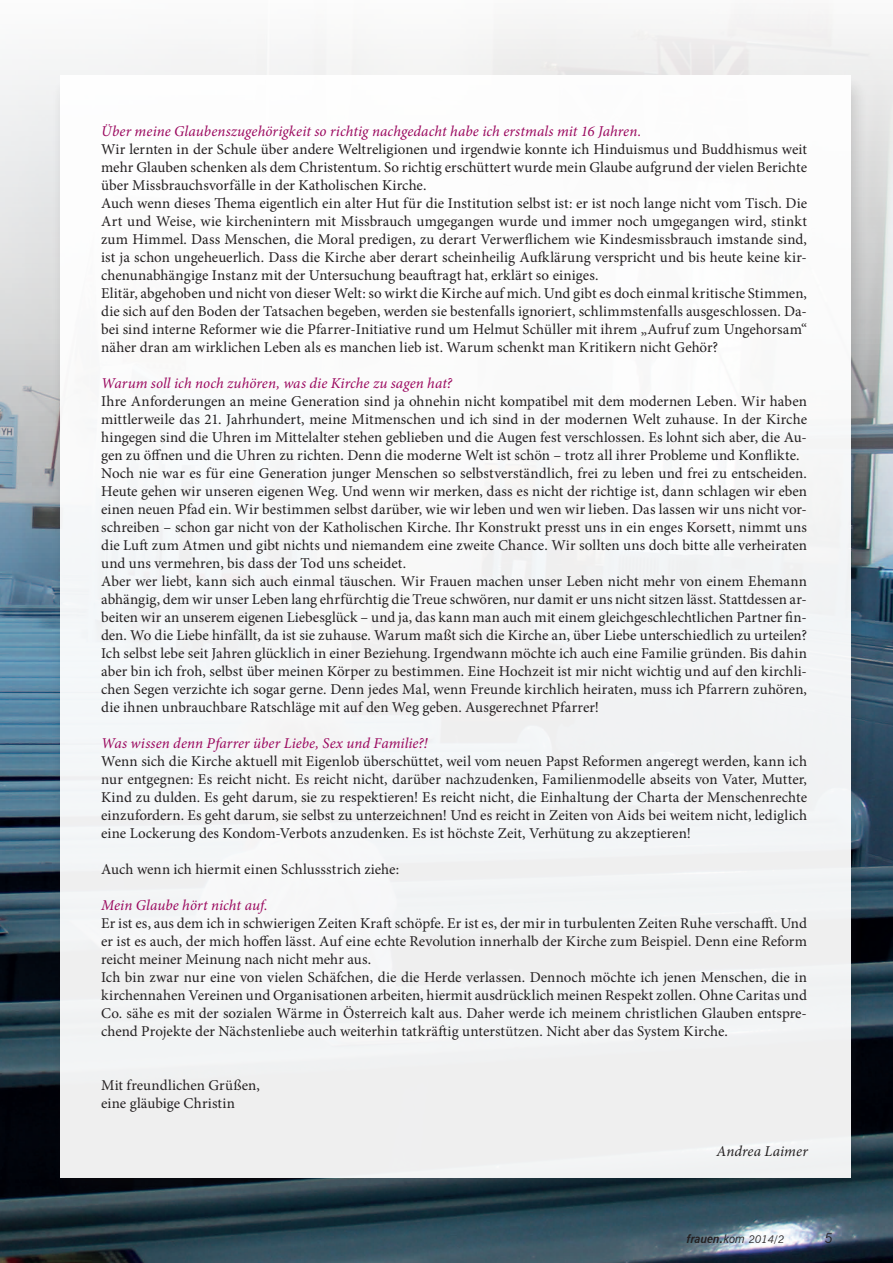
<style>
.page{position:relative;width:893px;height:1263px;background:#fff}
.page>*{position:absolute;margin:0;border:0;box-sizing:border-box;transform-origin:0 0}
.t1{font:15px/18px "Minion Pro";letter-spacing:.005em;color:#231f20}
.t2{font:italic 15px "Minion Pro";letter-spacing:.005em;color:#9a065d}
.t3{font:italic 15px "Minion Pro";letter-spacing:.005em;color:#231f20}
.t4{font:italic 13.5px "News Gothic BT";color:#231f20}
.t5{font:italic 700 12px "News Gothic BT";color:#231f20}
.s1{font-weight:400}
.s2{font-weight:400;font-size:10.5px}
</style>
<div class="page">
<img style="left:0;top:14px;width:893px;height:1249px">
<div style="left:50px;top:74px;width:819px;height:1130px;background:#231f20;opacity:.17"></div>
<div style="left:60px;top:76px;width:790px;height:1102px;background:#f4f6f7"></div>
<p class="t2" style="left:101px;top:121px;width:542px">Über meine Glaubenszugehörigkeit so richtig nachgedacht habe ich erstmals mit 16 Jahren.</p>
<p class="t1" style="left:101px;top:141px;width:707px">Wir lernten in der Schule über andere Weltreligionen und irgendwie konnte ich Hinduismus und Buddhismus weit mehr Glauben schenken als dem Christentum. So richtig erschüttert wurde mein Glaube aufgrund der vielen Berichte über Missbrauchsvorfälle in der Katholischen Kirche.<br>Auch wenn dieses Thema eigentlich ein alter Hut für die Institution selbst ist: er ist noch lange nicht vom Tisch. Die Art und Weise, wie kirchenintern mit Missbrauch umgegangen wurde und immer noch umgegangen wird, stinkt zum Himmel. Dass Menschen, die Moral predigen, zu derart Verwerflichem wie Kindesmissbrauch imstande sind, ist ja schon ungeheuerlich. Dass die Kirche aber derart scheinheilig Aufklärung verspricht und bis heute keine kir&shy;chenunabhängige Instanz mit der Untersuchung beauftragt hat, erklärt so einiges.<br>Elitär, abgehoben und nicht von dieser Welt: so wirkt die Kirche auf mich. Und gibt es doch einmal kritische Stimmen, die sich auf den Boden der Tatsachen begeben, werden sie bestenfalls ignoriert, schlimmstenfalls ausgeschlossen. Da&shy;bei sind interne Reformer wie die Pfarrer-Initiative rund um Helmut Schüller mit ihrem „Aufruf zum Ungehorsam“ näher dran am wirklichen Leben als es manchen lieb ist. Warum schenkt man Kritikern nicht Gehör?</p>
<p class="t2" style="left:101px;top:373px;width:353px">Warum soll ich noch zuhören, was die Kirche zu sagen hat?</p>
<p class="t1" style="left:101px;top:393px;width:707px">Ihre Anforderungen an meine Generation sind ja ohnehin nicht kompatibel mit dem modernen Leben. Wir haben mittlerweile das 21. Jahrhundert, meine Mitmenschen und ich sind in der modernen Welt zuhause. In der Kirche hingegen sind die Uhren im Mittelalter stehen geblieben und die Augen fest verschlossen. Es lohnt sich aber, die Au&shy;gen zu öffnen und die Uhren zu richten. Denn die moderne Welt ist schön – trotz all ihrer Probleme und Konflikte.<br>Noch nie war es für eine Generation junger Menschen so selbstverständlich, frei zu leben und frei zu entscheiden.<br>Heute gehen wir unseren eigenen Weg. Und wenn wir merken, dass es nicht der richtige ist, dann schlagen wir eben einen neuen Pfad ein. Wir bestimmen selbst darüber, wie wir leben und wen wir lieben. Das lassen wir uns nicht vor&shy;schreiben – schon gar nicht von der Katholischen Kirche. Ihr Konstrukt presst uns in ein enges Korsett, nimmt uns die Luft zum Atmen und gibt nichts und niemandem eine zweite Chance. Wir sollten uns doch bitte alle verheiraten und uns vermehren, bis dass der Tod uns scheidet.<br>Aber wer liebt, kann sich auch einmal täuschen. Wir Frauen machen unser Leben nicht mehr von einem Ehemann abhängig, dem wir unser Leben lang ehrfürchtig die Treue schwören, nur damit er uns nicht sitzen lässt. Stattdessen ar&shy;beiten wir an unserem eigenen Liebesglück – und ja, das kann man auch mit einem gleichgeschlechtlichen Partner fin&shy;den. Wo die Liebe hinfällt, da ist sie zuhause. Warum maßt sich die Kirche an, über Liebe unterschiedlich zu urteilen?<br>Ich selbst lebe seit Jahren glücklich in einer Beziehung. Irgendwann möchte ich auch eine Familie gründen. Bis dahin aber bin ich froh, selbst über meinen Körper zu bestimmen. Eine Hochzeit ist mir nicht wichtig und auf den kirchli&shy;chen Segen verzichte ich sogar gerne. Denn jedes Mal, wenn Freunde kirchlich heiraten, muss ich Pfarrern zuhören, die ihnen unbrauchbare Ratschläge mit auf den Weg geben. Ausgerechnet Pfarrer!</p>
<p class="t2" style="left:101px;top:733px;width:328px">Was wissen denn Pfarrer über Liebe, Sex und Familie?!</p>
<p class="t1" style="left:101px;top:753px;width:707px;text-align:justify">Wenn sich die Kirche aktuell mit Eigenlob überschüttet, weil vom neuen Papst Reformen angeregt werden, kann ich nur entgegnen: Es reicht nicht. Es reicht nicht, darüber nachzudenken, Familienmodelle abseits von Vater, Mutter, Kind zu dulden. Es geht darum, sie zu respektieren! Es reicht nicht, die Einhaltung der Charta der Menschenrechte einzufordern. Es geht darum, sie selbst zu unterzeichnen! Und es reicht in Zeiten von Aids bei weitem nicht, lediglich eine Lockerung des Kondom-Verbots anzudenken. Es ist höchste Zeit, Verhütung zu akzeptieren!</p>
<p class="t1" style="left:101px;top:861px;width:299px">Auch wenn ich hiermit einen Schlussstrich ziehe:</p>
<p class="t2" style="left:101px;top:895px;width:168px">Mein Glaube hört nicht auf.</p>
<p class="t1" style="left:101px;top:915px;width:707px">Er ist es, aus dem ich in schwierigen Zeiten Kraft schöpfe. Er ist es, der mir in turbulenten Zeiten Ruhe verschafft. Und er ist es auch, der mich hoffen lässt. Auf eine echte Revolution innerhalb der Kirche zum Beispiel. Denn eine Reform reicht meiner Meinung nach nicht mehr aus.<br>Ich bin zwar nur eine von vielen Schäfchen, die die Herde verlassen. Dennoch möchte ich jenen Menschen, die in kirchennahen Vereinen und Organisationen arbeiten, hiermit ausdrücklich meinen Respekt zollen. Ohne Caritas und Co. sähe es mit der sozialen Wärme in Österreich kalt aus. Daher werde ich meinem christlichen Glauben entspre&shy;chend Projekte der Nächstenliebe auch weiterhin tatkräftig unterstützen. Nicht aber das System Kirche.</p>
<p class="t1" style="left:101px;top:1077px;width:160px">Mit freundlichen Grüßen, eine gläubige Christin</p>
<p class="t3" style="left:717px;top:1141px;width:93px">Andrea Laimer</p>
<p class="t5" style="left:687px;top:1232px;width:99px">frauen.<span class="s1">kom</span> <span class="s2">2014/2</span></p>
<p class="t4" style="left:825px;top:1230px;width:10px">5</p>
</div>
